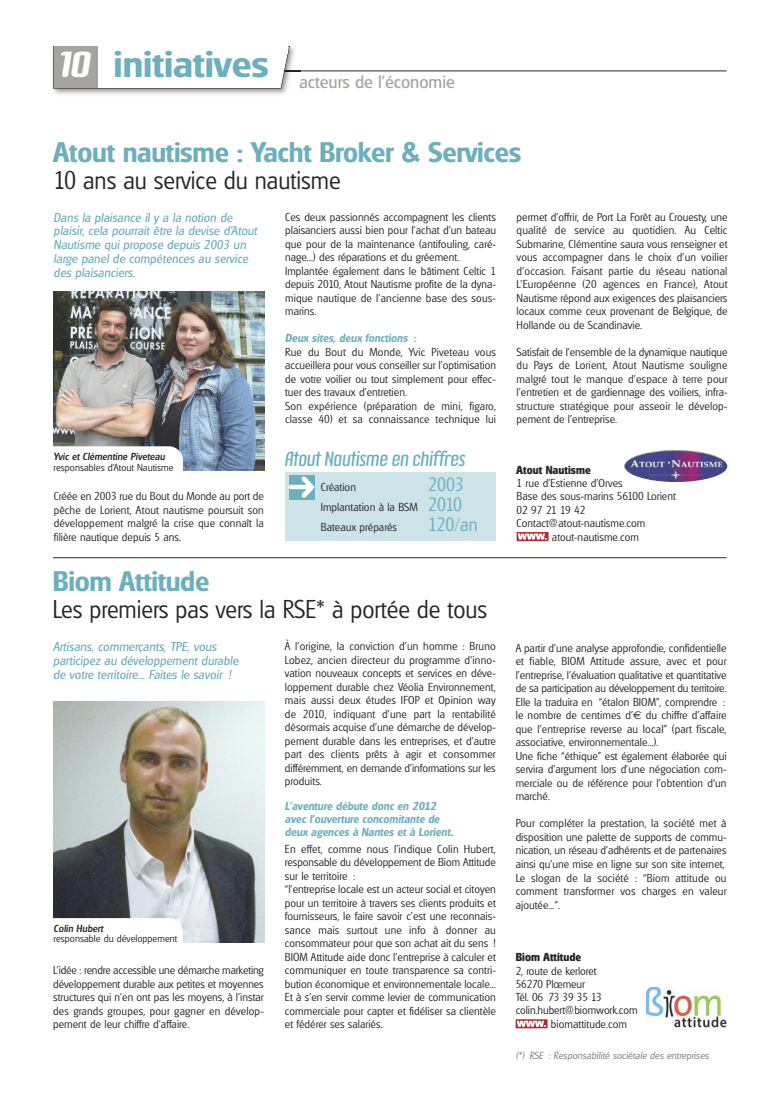
<style>
.page{position:relative;width:762px;height:1099px;background:#fff}
.page>*{position:absolute;margin:0;border:0;box-sizing:border-box;transform-origin:0 0}
.t1{font:600 36px "Glasgow";color:#6dafbd;scale:1.1 1}
.t2{font:600 27.5px "Glasgow";letter-spacing:-.01em;color:#6dafbd;scale:1.04 1}
.t3{font:300 25px "Glasgow";color:#272627;scale:.96 1}
.t4{font:22.5px "Hangover";letter-spacing:-.02em;color:#6dafbd}
.t5{font:300 18.75px/20px "Glasgow";letter-spacing:.005em;color:#6dafbd;scale:.95 1}
.t6{font:17.5px "Glasgow";color:#a5a49f}
.t7{font:italic 12.5px/13.8px "Glasgow";letter-spacing:.005em;color:#6dafbd}
.t8{font:300 11.25px/13.5px "Glasgow";letter-spacing:.005em;color:#272627}
.t9{font:italic 600 11.25px/12.5px "Glasgow";letter-spacing:.005em;color:#6dafbd}
.t10{font:700 11.25px "Glasgow";letter-spacing:.005em;color:#272627}
.t11{font:300 10px "Glasgow";letter-spacing:.005em;color:#272627}
.t12{font:italic 300 10px "Glasgow";letter-spacing:.005em;color:#7d7d7d}
.t13{font:italic 500 10px "Glasgow";letter-spacing:.005em;color:#272627}
.s1{font-family:"Hangover";font-weight:700;font-size:39.38px;color:#fff}
.s2{font-size:13.75px}
.s3{font-family:"Euro Sans";font-weight:400}
</style>
<div class="page">
<img style="left:54px;top:291px;width:210px;height:179px">
<div style="left:39px;top:446px;width:144px;height:39px;background:#fff;border-radius:14px"></div>
<img style="left:54px;top:701px;width:210px;height:241px">
<div style="left:39px;top:918px;width:144px;height:38px;background:#fff;border-radius:14px"></div>
<hr style="left:56px;top:71px;width:670px;height:1px;background:#272627">
<hr style="left:53px;top:557px;width:673px;height:1px;background:#272627">
<img style="left:52px;top:45px;width:249px;height:50px">
<svg style="left:53px;top:46px;width:237px;height:43px"></svg>
<div style="left:54px;top:41px;width:234px;height:13px;background:#fff"></div>
<div style="left:54px;top:46px;width:43px;height:42px;background:#a5a49f"></div>
<img style="left:624px;top:450px;width:103px;height:32px;border-radius:50%">
<div style="left:285px;top:472px;width:211px;height:69px;background:#cce3e8"></div>
<svg style="left:289px;top:475px;width:25px;height:24px"></svg>
<img style="left:289px;top:477px;width:25px;height:20px">
<svg style="left:516px;top:532px;width:32px;height:9px"></svg>
<img style="left:647px;top:987px;width:79px;height:41px">
<svg style="left:516px;top:1019px;width:31px;height:9px"></svg>
<h1 class="t1" style="left:59px;top:44px;width:192px"><span class="s1">10</span> initiatives</h1>
<h3 class="t6" style="left:299px;top:72px;width:157px">acteurs de l’économie</h3>
<h2 class="t2" style="left:54px;top:136px;width:451px">Atout nautisme : Yacht Broker &amp; Services</h2>
<h3 class="t3" style="left:54px;top:166px;width:300px">10 ans au service du nautisme</h3>
<p class="t7" style="left:54px;top:210px;width:205px">Dans la plaisance il y a la notion de plaisir, cela pourrait être la devise d’Atout Nautisme qui propose depuis 2003 un large panel de compétences au service des plaisanciers.</p>
<p class="t13" style="left:54px;top:450px;width:113px">Yvic et Clémentine Piveteau</p>
<p class="t11" style="left:54px;top:461px;width:122px">responsables d’Atout Nautisme</p>
<p class="t8" style="left:54px;top:489px;width:212px;text-align:justify">Créée en 2003 rue du Bout du Monde au port de pêche de Lorient, Atout nautisme poursuit son développement malgré la crise que connaît la filière nautique depuis 5 ans.</p>
<p class="t8" style="left:285px;top:210px;width:212px">Ces deux passionnés accompagnent les clients plaisanciers aussi bien pour l’achat d’un bateau que pour de la maintenance (antifouling, caré&shy;nage...) des réparations et du gréement.<br>Implantée également dans le bâtiment Celtic 1 depuis 2010, Atout Nautisme profite de la dyna&shy;mique nautique de l’ancienne base des sous&shy;marins.</p>
<p class="t9" style="left:285px;top:332px;width:133px">Deux sites, deux fonctions :</p>
<p class="t8" style="left:285px;top:345px;width:212px">Rue du Bout du Monde, Yvic Piveteau vous accueillera pour vous conseiller sur l’optimisation de votre voilier ou tout simplement pour effec&shy;tuer des travaux d’entretien.<br>Son expérience (préparation de mini, figaro, classe 40) et sa connaissance technique lui</p>
<h3 class="t4" style="left:285px;top:447px;width:182px">Atout Nautisme en chiffres</h3>
<p class="t8" style="left:321px;top:477px;width:99px;line-height:20px">Création<br>Implantation à la BSM<br>Bateaux préparés</p>
<h3 class="t5" style="left:428px;top:474px;width:54px">2003<br>2010<br>120/an</h3>
<h2 class="t2" style="left:53px;top:565px;width:152px">Biom Attitude</h2>
<h3 class="t3" style="left:53px;top:595px;width:454px">Les premiers pas vers la RSE* à portée de tous</h3>
<p class="t7" style="left:53px;top:640px;width:187px">Artisans, commerçants, TPE, vous participez au développement durable de votre territoire... Faites le savoir !</p>
<p class="t13" style="left:54px;top:922px;width:51px">Colin Hubert</p>
<p class="t11" style="left:54px;top:933px;width:125px">responsable du développement</p>
<p class="t8" style="left:53px;top:963px;width:212px;text-align:justify">L’idée : rendre accessible une démarche marketing développement durable aux petites et moyennes structures qui n’en ont pas les moyens, à l’instar des grands groupes, pour gagner en dévelop&shy;pement de leur chiffre d’affaire.</p>
<p class="t8" style="left:285px;top:639px;width:212px;text-align:justify">À l’origine, la conviction d’un homme : Bruno Lobez, ancien directeur du programme d’inno&shy;vation nouveaux concepts et services en déve&shy;loppement durable chez Véolia Environnement, mais aussi deux études IFOP et Opinion way de 2010, indiquant d’une part la rentabilité désormais acquise d’une démarche de dévelop&shy;pement durable dans les entreprises, et d’autre part des clients prêts à agir et consommer différemment, en demande d’informations sur les produits.</p>
<p class="t9" style="left:285px;top:800px;width:170px">L’aventure débute donc en 2012 avec l’ouverture concomitante de deux agences à Nantes et à Lorient<span class="s2">.</span></p>
<p class="t8" style="left:285px;top:842px;width:212px">En effet, comme nous l’indique Colin Hubert, responsable du développement de Biom Attitude sur le territoire :<br>“l’entreprise locale est un acteur social et citoyen pour un territoire à travers ses clients produits et fournisseurs, le faire savoir c’est une reconnais&shy;sance mais surtout une info à donner au consommateur pour que son achat ait du sens !<br>BIOM Attitude aide donc l’entreprise à calculer et communiquer en toute transparence sa contri&shy;bution économique et environnementale locale...<br>Et à s’en servir comme levier de communication commerciale pour capter et fidéliser sa clientèle et fédérer ses salariés.</p>
<p class="t8" style="left:516px;top:210px;width:212px;text-align:justify">permet d’offrir, de Port La Forêt au Crouesty, une qualité de service au quotidien. Au Celtic Submarine, Clémentine saura vous renseigner et vous accompagner dans le choix d’un voilier d’occasion. Faisant partie du réseau national L’Européenne (20 agences en France), Atout Nautisme répond aux exigences des plaisanciers locaux comme ceux provenant de Belgique, de Hollande ou de Scandinavie.</p>
<p class="t8" style="left:516px;top:345px;width:212px;text-align:justify">Satisfait de l’ensemble de la dynamique nautique du Pays de Lorient, Atout Nautisme souligne malgré tout le manque d’espace à terre pour l’entretien et de gardiennage des voiliers, infra&shy;structure stratégique pour asseoir le dévelop&shy;pement de l’entreprise.</p>
<p class="t10" style="left:516px;top:464px;width:76px">Atout Nautisme</p>
<p class="t8" style="left:516px;top:477px;width:161px;line-height:13.1px">1 rue d’Estienne d’Orves<br>Base des sous-marins 56100 Lorient<br>02 97 21 19 42<br>Contact@atout-nautisme.com</p>
<p class="t8" style="left:552px;top:530px;width:89px">atout-nautisme.com</p>
<p class="t8" style="left:516px;top:641px;width:212px">A partir d’une analyse approfondie, confidentielle et fiable, BIOM Attitude assure, avec et pour l’entreprise, l’évaluation qualitative et quantitative de sa participation au développement du territoire.<br>Elle la traduira en “étalon BIOM”, comprendre : le nombre de centimes d’<span class="s3">€</span> du chiffre d’affaire que l’entreprise reverse au local” (part fiscale, associative, environnementale...).<br>Une fiche “éthique” est également élaborée qui servira d’argument lors d’une négociation com&shy;merciale ou de référence pour l’obtention d‘un marché.</p>
<p class="t8" style="left:516px;top:816px;width:212px">Pour compléter la prestation, la société met à disposition une palette de supports de commu&shy;nication, un réseau d’adhérents et de partenaires ainsi qu’une mise en ligne sur son site internet, Le slogan de la société : “Biom attitude ou comment transformer vos charges en valeur ajoutée...”.</p>
<p class="t10" style="left:516px;top:950px;width:67px">Biom Attitude</p>
<p class="t8" style="left:516px;top:964px;width:123px;line-height:13.1px">2, route de kerloret<br>56270 Plœmeur<br>Tél. 06 73 39 35 13 colin.hubert@biomwork.com</p>
<p class="t8" style="left:551px;top:1017px;width:77px">biomattitude.com</p>
<p class="t12" style="left:516px;top:1049px;width:194px">(*) RSE : Responsabilité sociétale des entreprises</p>
</div>
